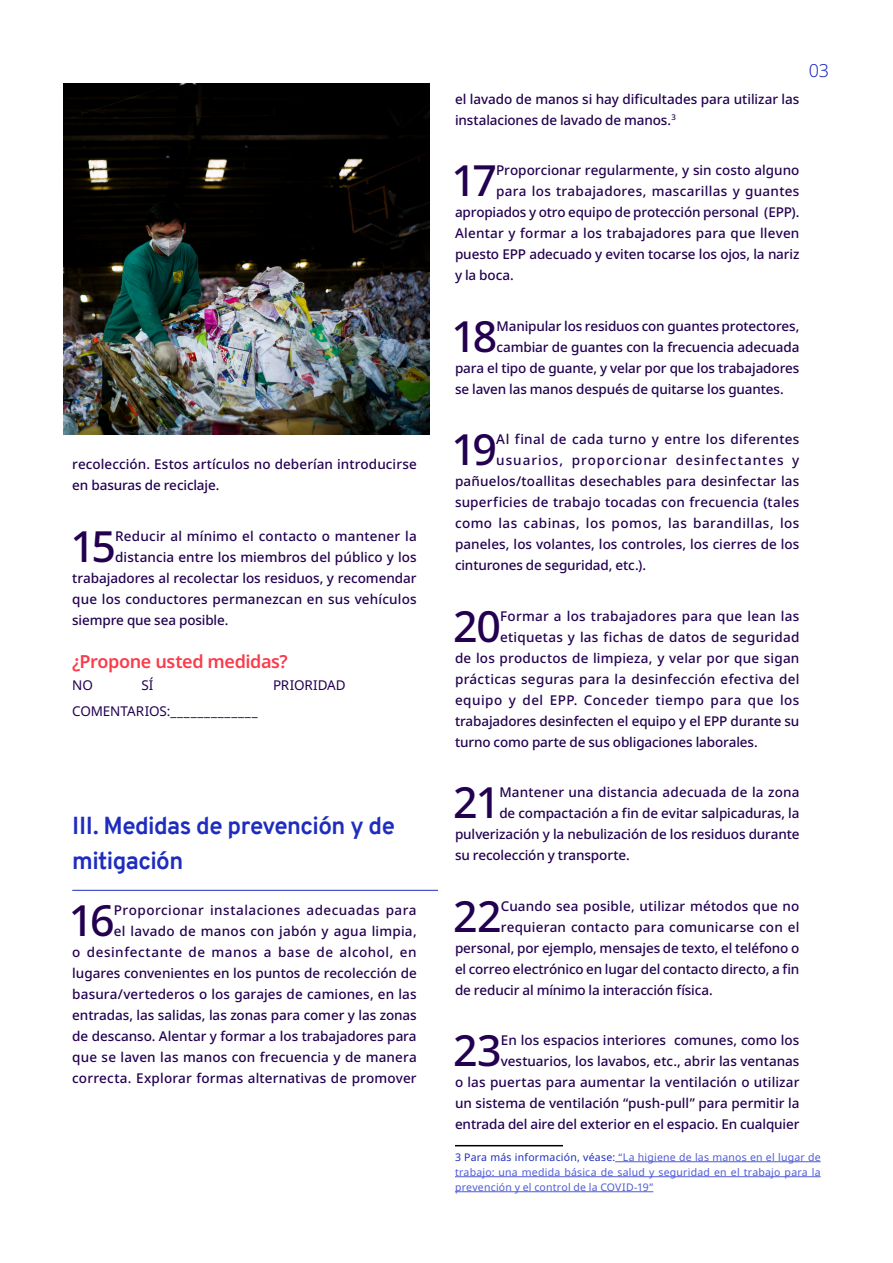
<style>
.page{position:relative;width:893px;height:1263px;background:#fff}
.page>*{position:absolute;margin:0;border:0;box-sizing:border-box;transform-origin:0 0}
.Briefing_A4_-_Sub_he{font:500 42.9px "Noto Sans";letter-spacing:-.075em;color:#230050}
.Briefing_A4_-_Headin{font:700 24px/35.1px "Overpass";letter-spacing:-.025em;color:#1e2dbe}
.Briefing_A4_-_Crossh{font:600 18px "Noto Sans";letter-spacing:-.025em;color:#fa3c4b}
.t1{font:300 18px "Noto Sans";color:#1e2dbe}
.Briefing_A4_-_Sub_he-2{font:500 13.5px/21px "Noto Sans";letter-spacing:.005em;color:#230050}
.Briefing_A4_-_Sub_he-3{font:500 13.5px "Noto Sans";letter-spacing:-.015em;color:#230050}
.Briefing_A4_-_Sub_he-4{font:500 13.5px "Noto Sans";letter-spacing:.035em;color:#230050}
.Briefing_A4_-_Body{font:13.5px "Noto Sans";letter-spacing:-.01em;color:#230050}
.Briefing_A4_-_Sub_he-5{font:500 13.5px "Noto Sans";letter-spacing:.04em;color:#230050}
.Briefing_A4_-_Sub_he-6{font:500 13.5px "Noto Sans";letter-spacing:.025em;color:#230050}
.Briefing_A4_-_Sub_he-7{font:500 13.5px "Noto Sans";letter-spacing:.07em;color:#230050}
.Briefing_A4_-_footer{font:10.5px/15px "Noto Sans";letter-spacing:.02em;color:#4f5cd6;text-align:justify}
.s1{color:#1e2dbe}
</style>
<div class="page">
<hr style="left:72px;top:890px;width:366px;height:1px;background:#1e2dbe">
<hr style="left:455px;top:1145px;width:108px;height:1px;background:#000">
<hr style="left:615px;top:1161px;width:206px;height:1px;background:#4f5cd6">
<hr style="left:455px;top:1176px;width:366px;height:1px;background:#4f5cd6">
<hr style="left:455px;top:1191px;width:198px;height:1px;background:#4f5cd6">
<img style="left:64px;top:83px;width:365px;height:352px">
<p class="Briefing_A4_-_Sub_he-2" style="left:72px;top:454px;width:346px">recolección. Estos artículos no deberían introducirse en basuras de reciclaje.</p>
<p class="Briefing_A4_-_Sub_he" style="left:70px;top:516px;width:47px">15</p>
<p class="Briefing_A4_-_Sub_he-2" style="left:115px;top:526px;width:303px">Reducir al mínimo el contacto o mantener la</p>
<p class="Briefing_A4_-_Sub_he-2" style="left:115px;top:547px;width:303px">distancia entre los miembros del público y los</p>
<p class="Briefing_A4_-_Sub_he-2" style="left:72px;top:568px;width:346px">trabajadores al recolectar los residuos, y recomendar</p>
<p class="Briefing_A4_-_Sub_he-2" style="left:72px;top:589px;width:346px">que los conductores permanezcan en sus vehículos</p>
<p class="Briefing_A4_-_Sub_he-2" style="left:72px;top:610px;width:158px">siempre que sea posible.</p>
<p class="Briefing_A4_-_Crossh" style="left:72px;top:649px;width:217px">¿Propone usted medidas?</p>
<p class="Briefing_A4_-_Body" style="left:72px;top:675px;width:22px">NO</p>
<p class="Briefing_A4_-_Body" style="left:141px;top:675px;width:14px">SÍ</p>
<p class="Briefing_A4_-_Body" style="left:273px;top:675px;width:74px">PRIORIDAD</p>
<p class="Briefing_A4_-_Body" style="left:72px;top:701px;width:187px">COMENTARIOS:_____________</p>
<p class="Briefing_A4_-_Headin" style="left:72px;top:808px;width:324px">III. Medidas de prevención y de mitigación</p>
<p class="Briefing_A4_-_Sub_he" style="left:69px;top:890px;width:47px">16</p>
<p class="Briefing_A4_-_Sub_he-2" style="left:72px;top:900px;width:346px;text-align:right">Proporcionar instalaciones adecuadas para<br>el lavado de manos con jabón y agua limpia,<br>o desinfectante de manos a base de alcohol, en lugares convenientes en los puntos de recolección de basura/vertederos o los garajes de camiones, en las entradas, las salidas, las zonas para comer y las zonas de descanso. Alentar y formar a los trabajadores para que se laven las manos con frecuencia y de manera correcta. Explorar formas alternativas de promover</p>
<p class="Briefing_A4_-_Sub_he-2" style="left:455px;top:89px;width:346px">el lavado de manos si hay dificultades para utilizar las instalaciones de lavado de manos.<sup>3</sup></p>
<h3 class="t1" style="left:809px;top:57px;width:22px">03</h3>
<p class="Briefing_A4_-_Sub_he" style="left:452px;top:150px;width:47px">17</p>
<p class="Briefing_A4_-_Sub_he-2" style="left:496px;top:160px;width:305px">Proporcionar regularmente, y sin costo alguno</p>
<p class="Briefing_A4_-_Sub_he-2" style="left:496px;top:181px;width:305px">para los trabajadores, mascarillas y guantes</p>
<p class="Briefing_A4_-_Sub_he-2" style="left:455px;top:202px;width:346px">apropiados y otro equipo de protección personal (EPP).</p>
<p class="Briefing_A4_-_Sub_he-2" style="left:455px;top:223px;width:346px">Alentar y formar a los trabajadores para que lleven</p>
<p class="Briefing_A4_-_Sub_he-2" style="left:455px;top:244px;width:346px">puesto EPP adecuado y eviten tocarse los ojos, la nariz</p>
<p class="Briefing_A4_-_Sub_he-2" style="left:455px;top:265px;width:60px">y la boca.</p>
<p class="Briefing_A4_-_Sub_he" style="left:452px;top:306px;width:47px">18</p>
<p class="Briefing_A4_-_Sub_he-3" style="left:497px;top:316px;width:304px">Manipular los residuos con guantes protectores,</p>
<p class="Briefing_A4_-_Sub_he-2" style="left:497px;top:337px;width:304px">cambiar de guantes con la frecuencia adecuada</p>
<p class="Briefing_A4_-_Sub_he-2" style="left:455px;top:358px;width:346px">para el tipo de guante, y velar por que los trabajadores</p>
<p class="Briefing_A4_-_Sub_he-2" style="left:455px;top:379px;width:330px">se laven las manos después de quitarse los guantes.</p>
<p class="Briefing_A4_-_Sub_he" style="left:452px;top:419px;width:47px">19</p>
<p class="Briefing_A4_-_Sub_he-6" style="left:496px;top:430px;width:305px">Al final de cada turno y entre los diferentes</p>
<p class="Briefing_A4_-_Sub_he-7" style="left:496px;top:451px;width:305px">usuarios, proporcionar desinfectantes y</p>
<p class="Briefing_A4_-_Sub_he-2" style="left:455px;top:471px;width:346px">pañuelos/toallitas desechables para desinfectar las</p>
<p class="Briefing_A4_-_Sub_he-2" style="left:455px;top:492px;width:346px">superficies de trabajo tocadas con frecuencia (tales</p>
<p class="Briefing_A4_-_Sub_he-4" style="left:455px;top:514px;width:346px">como las cabinas, los pomos, las barandillas, los</p>
<p class="Briefing_A4_-_Sub_he-2" style="left:455px;top:534px;width:346px">paneles, los volantes, los controles, los cierres de los</p>
<p class="Briefing_A4_-_Sub_he-2" style="left:455px;top:555px;width:193px">cinturones de seguridad, etc.).</p>
<p class="Briefing_A4_-_Sub_he" style="left:453px;top:596px;width:49px">20</p>
<p class="Briefing_A4_-_Sub_he-2" style="left:500px;top:606px;width:301px">Formar a los trabajadores para que lean las</p>
<p class="Briefing_A4_-_Sub_he-2" style="left:500px;top:627px;width:301px">etiquetas y las fichas de datos de seguridad</p>
<p class="Briefing_A4_-_Sub_he-2" style="left:455px;top:648px;width:346px">de los productos de limpieza, y velar por que sigan</p>
<p class="Briefing_A4_-_Sub_he-2" style="left:455px;top:669px;width:346px">prácticas seguras para la desinfección efectiva del</p>
<p class="Briefing_A4_-_Sub_he-5" style="left:455px;top:690px;width:346px">equipo y del EPP. Conceder tiempo para que los</p>
<p class="Briefing_A4_-_Sub_he-2" style="left:455px;top:711px;width:346px">trabajadores desinfecten el equipo y el EPP durante su</p>
<p class="Briefing_A4_-_Sub_he-2" style="left:455px;top:732px;width:304px">turno como parte de sus obligaciones laborales.</p>
<p class="Briefing_A4_-_Sub_he" style="left:453px;top:772px;width:49px">21</p>
<p class="Briefing_A4_-_Sub_he-2" style="left:499px;top:782px;width:302px">Mantener una distancia adecuada de la zona</p>
<p class="Briefing_A4_-_Sub_he-2" style="left:499px;top:803px;width:302px">de compactación a fin de evitar salpicaduras, la</p>
<p class="Briefing_A4_-_Sub_he-2" style="left:455px;top:824px;width:346px">pulverización y la nebulización de los residuos durante</p>
<p class="Briefing_A4_-_Sub_he-2" style="left:455px;top:845px;width:176px">su recolección y transporte.</p>
<p class="Briefing_A4_-_Sub_he" style="left:453px;top:886px;width:50px">22</p>
<p class="Briefing_A4_-_Sub_he-2" style="left:501px;top:896px;width:300px">Cuando sea posible, utilizar métodos que no</p>
<p class="Briefing_A4_-_Sub_he-2" style="left:501px;top:917px;width:300px">requieran contacto para comunicarse con el</p>
<p class="Briefing_A4_-_Sub_he-2" style="left:455px;top:938px;width:346px">personal, por ejemplo, mensajes de texto, el teléfono o</p>
<p class="Briefing_A4_-_Sub_he-2" style="left:455px;top:959px;width:346px">el correo electrónico en lugar del contacto directo, a fin</p>
<p class="Briefing_A4_-_Sub_he-2" style="left:455px;top:980px;width:259px">de reducir al mínimo la interacción física.</p>
<p class="Briefing_A4_-_Sub_he-2" style="left:455px;top:1030px;width:346px;text-align:right">En los espacios interiores comunes, como los vestuarios, los lavabos, etc., abrir las ventanas<br>o las puertas para aumentar la ventilación o utilizar un sistema de ventilación “push-pull” para permitir la entrada del aire del exterior en el espacio. En cualquier</p>
<p class="Briefing_A4_-_footer" style="left:455px;top:1149px;width:367px"><span class="s1">3 Para más información, véase:</span> “La higiene de las manos en el lugar de trabajo: una medida básica de salud y seguridad en el trabajo para la prevención y el control de la COVID-19”</p>
<p class="Briefing_A4_-_Sub_he" style="left:453px;top:1020px;width:50px">23</p>
</div>
